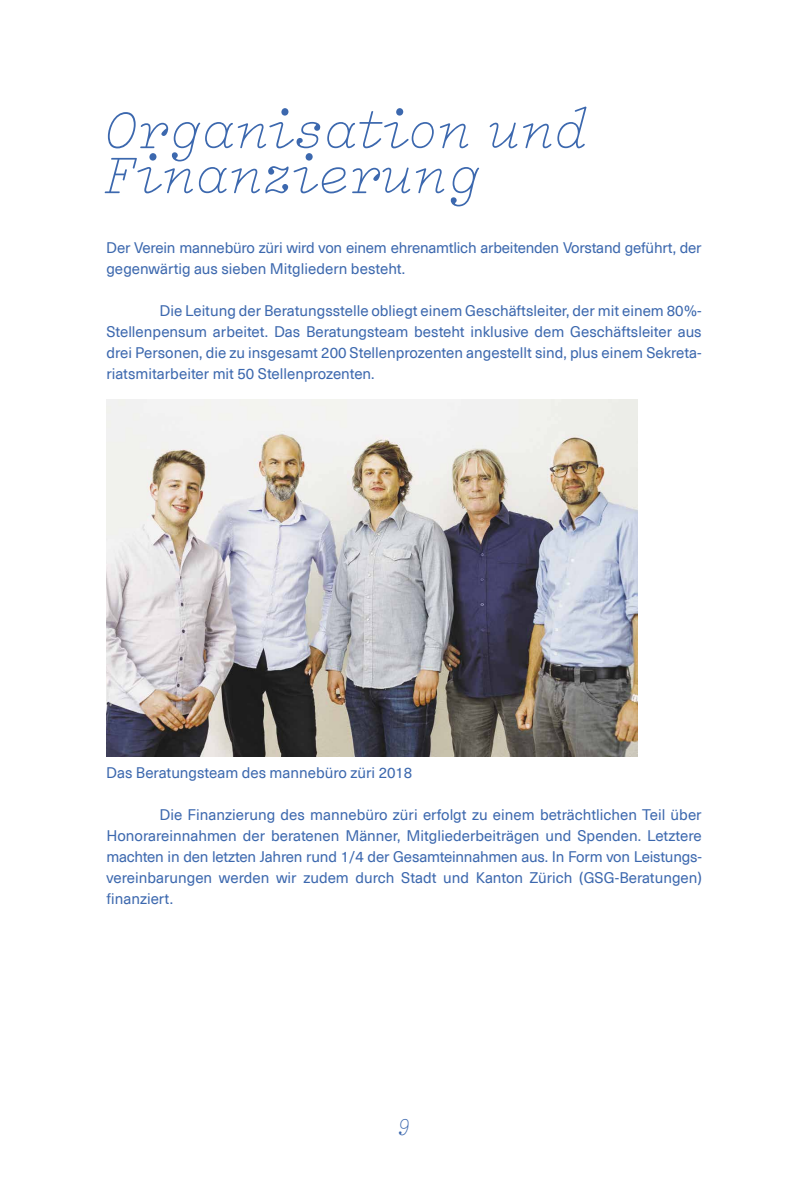
<style>
.page{position:relative;width:808px;height:1178px;background:#fff}
.page>*{position:absolute;margin:0;border:0;box-sizing:border-box;transform-origin:0 0}
.t1{font:italic 300 54px/45px "Lacrima MG";color:#3c68ae}
.t2{font:italic 300 24px "Lacrima MG";color:#3c68ae}
.t3{font:15px/21px "Neue Haas Unica Pro";color:#3c68ae;text-align:justify}
</style>
<div class="page">
<img style="left:106px;top:399px;width:532px;height:357px">
<h1 class="t1" style="left:106px;top:107px;width:482px">Organisation und<br>Finanzierung</h1>
<p class="t3" style="left:106px;top:237px;width:597px">Der Verein mannebüro züri wird von einem ehrenamtlich arbeitenden Vorstand geführt, der gegenwärtig aus sieben Mitgliedern besteht.</p>
<p class="t3" style="left:106px;top:300px;width:597px;text-indent:53px">Die Leitung der Beratungsstelle obliegt einem Geschäftsleiter, der mit einem 80%- Stellenpensum arbeitet. Das Beratungsteam besteht inklusive dem Geschäftsleiter aus drei Personen, die zu insgesamt 200 Stellenprozenten angestellt sind, plus einem Sekreta&shy;riatsmitarbeiter mit 50 Stellenprozenten.</p>
<p class="t3" style="left:106px;top:762px;width:308px">Das Beratungsteam des mannebüro züri 2018</p>
<p class="t3" style="left:106px;top:804px;width:597px;text-indent:53px">Die Finanzierung des mannebüro züri erfolgt zu einem beträchtlichen Teil über Honorareinnahmen der beratenen Männer, Mitgliederbeiträgen und Spenden. Letztere machten in den letzten Jahren rund 1/4 der Gesamteinnahmen aus. In Form von Leistungs&shy;vereinbarungen werden wir zudem durch Stadt und Kanton Zürich (GSG-Beratungen) -finanziert.</p>
<h2 class="t2" style="left:398px;top:1112px;width:14px">9</h2>
</div>
